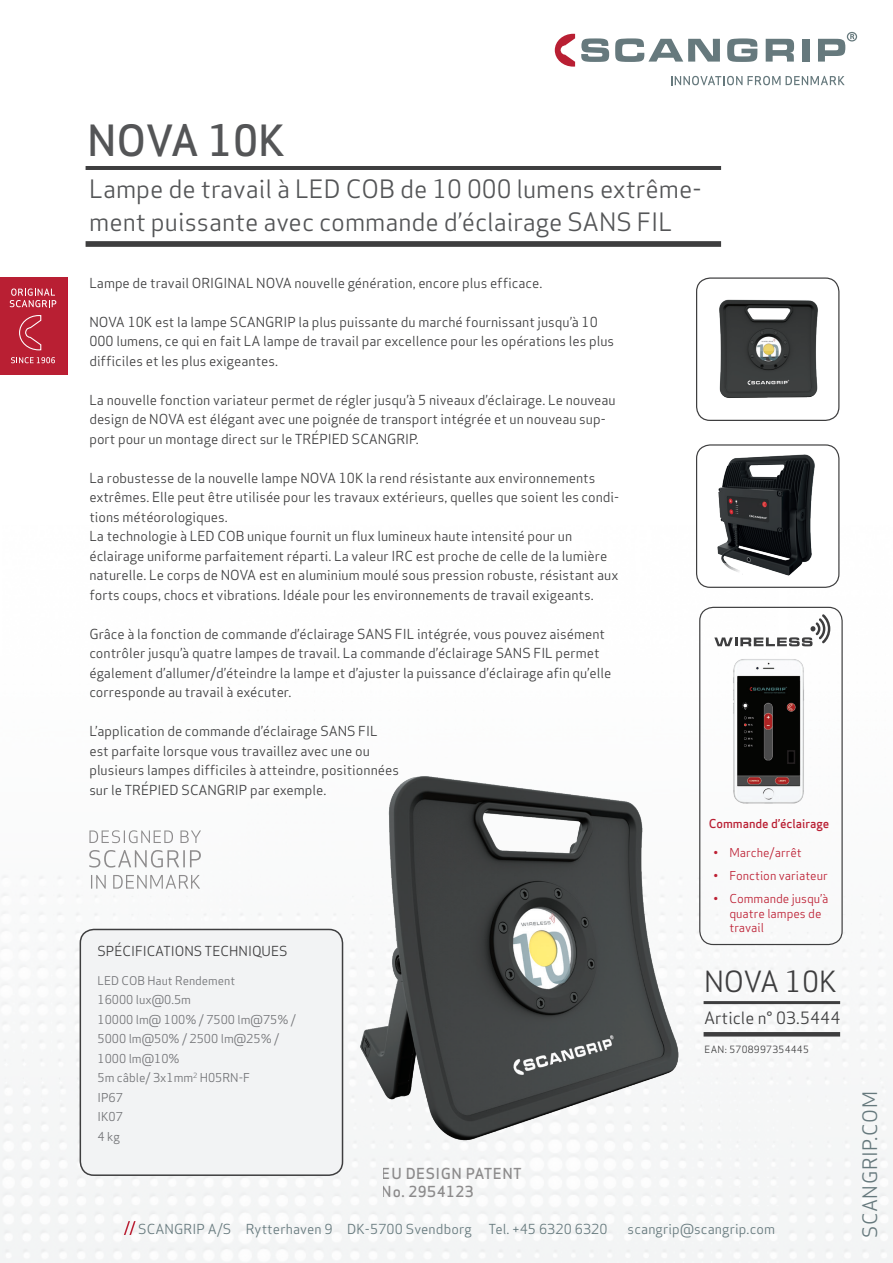
<style>
.page{position:relative;width:893px;height:1263px;background:#fff}
.page>*{position:absolute;margin:0;border:0;box-sizing:border-box;transform-origin:0 0}
.t1{font:500 42px "Apex Sans";color:#545557}
.t2{font:28.5px "Apex Sans";color:#3e3e3f}
.t3{font:24.75px/33.5px "Apex Sans";color:#545557}
.t4{font:19.5px "Apex Sans";letter-spacing:.03em;color:#66797d}
.t5{font:16.65px "Apex Sans";color:#3e3e3f}
.t6{font:500 14.85px/17.9px "Apex Sans";letter-spacing:.03em;color:#231f20}
.t7{font:13.5px/19.5px "Apex Sans";color:#3e3e3f}
.t8{font:13.5px "Apex Sans";letter-spacing:.01em;color:#66797d}
.vare_nr{font:12px/19.5px "Apex Sans";color:#727376}
.t9{font:12px/14.4px "Apex Sans";color:#bd2034}
.t10{font:500 12px "Apex Sans";color:#b91f33}
.vare_nr-2{font:11.7px "Apex Sans";color:#727376}
.t11{font:9.75px "Apex Sans";letter-spacing:.03em;color:#3e3e3f}
</style>
<div class="page">
<img style="left:0;top:512px;width:893px;height:751px">
<svg style="left:124px;top:1221px;width:12px;height:14px"></svg>
<div style="left:86px;top:241px;width:635px;height:6px;background:#3e3e3f"></div>
<hr style="left:86px;top:166px;width:635px;height:4px;background:#3e3e3f">
<div style="left:699px;top:607px;width:144px;height:338px;border:1px solid #3e3e3f;border-radius:14px"></div>
<img style="left:715px;top:646px;width:111px;height:175px">
<div style="left:788px;top:751px;width:6px;height:12px;background:#000"></div>
<div style="left:787px;top:750px;width:8px;height:14px;border:2px solid #231f20"></div>
<svg style="left:555px;top:34px;width:20px;height:33px"></svg>
<svg style="left:581px;top:38px;width:28px;height:24px"></svg>
<svg style="left:615px;top:38px;width:105px;height:24px"></svg>
<svg style="left:727px;top:38px;width:30px;height:24px"></svg>
<svg style="left:766px;top:39px;width:28px;height:23px"></svg>
<div style="left:802px;top:39px;width:7px;height:23px;background:#66797d"></div>
<svg style="left:818px;top:34px;width:36px;height:28px"></svg>
<div style="left:847px;top:32px;width:10px;height:10px;border:1px solid #66797d;border-radius:50%"></div>
<svg style="left:671px;top:76px;width:174px;height:9px"></svg>
<svg style="left:91px;top:875px;width:109px;height:14px"></svg>
<svg style="left:89px;top:850px;width:112px;height:17px"></svg>
<svg style="left:89px;top:830px;width:112px;height:13px"></svg>
<div style="left:80px;top:929px;width:262px;height:246px;background:#f2f3f4;border-radius:14px"></div>
<div style="left:80px;top:929px;width:263px;height:247px;border:2px solid #3e3e3f;border-radius:14px"></div>
<hr style="left:704px;top:1032px;width:136px;height:4px;background:#3e3e3f">
<hr style="left:704px;top:1001px;width:136px;height:3px;background:#3e3e3f">
<svg style="left:714px;top:614px;width:116px;height:32px"></svg>
<img style="left:719px;top:293px;width:121px;height:115px">
<div style="left:696px;top:277px;width:143px;height:144px;border:1px solid #3e3e3f;border-radius:14px"></div>
<div style="left:0;top:277px;width:67px;height:98px;background:#b91f33"></div>
<svg style="left:10px;top:288px;width:46px;height:19px"></svg>
<svg style="left:11px;top:357px;width:44px;height:6px"></svg>
<svg style="left:19px;top:315px;width:23px;height:36px"></svg>
<div style="left:697px;top:445px;width:142px;height:142px;background:#fff;border-radius:14px"></div>
<img style="left:717px;top:454px;width:98px;height:122px">
<div style="left:696px;top:444px;width:143px;height:144px;border:1px solid #3e3e3f;border-radius:14px"></div>
<svg style="left:717px;top:563px;width:25px;height:13px"></svg>
<img style="left:296px;top:755px;width:452px;height:398px">
<p class="t1" style="left:87px;top:103px;width:200px">NOVA 10K</p>
<p class="t3" style="left:89px;top:170px;width:614px">Lampe de travail à LED COB de 10 000 lumens extrême&shy;ment puissante avec commande d’éclairage SANS FIL</p>
<p class="t7" style="left:89px;top:272px;width:455px">Lampe de travail ORIGINAL NOVA nouvelle génération, encore plus efficace.</p>
<p class="t7" style="left:89px;top:311px;width:526px">NOVA 10K est la lampe SCANGRIP la plus puissante du marché fournissant jusqu’à 10<br>000 lumens, ce qui en fait LA lampe de travail par excellence pour les opérations les plus difficiles et les plus exigeantes.</p>
<p class="t7" style="left:89px;top:389px;width:528px">La nouvelle fonction variateur permet de régler jusqu’à 5 niveaux d’éclairage. Le nouveau</p>
<p class="t7" style="left:89px;top:408px;width:518px">design de NOVA est élégant avec une poignée de transport intégrée et un nouveau sup&shy;port pour un montage direct sur le TRÉPIED SCANGRIP.</p>
<p class="t7" style="left:89px;top:467px;width:531px">La robustesse de la nouvelle lampe NOVA 10K la rend résistante aux environnements extrêmes. Elle peut être utilisée pour les travaux extérieurs, quelles que soient les condi&shy;tions météorologiques.</p>
<p class="t7" style="left:89px;top:525px;width:530px">La technologie à LED COB unique fournit un flux lumineux haute intensité pour un éclairage uniforme parfaitement réparti. La valeur IRC est proche de celle de la lumière naturelle. Le corps de NOVA est en aluminium moulé sous pression robuste, résistant aux forts coups, chocs et vibrations. Idéale pour les environnements de travail exigeants.</p>
<p class="t7" style="left:89px;top:623px;width:523px">Grâce à la fonction de commande d’éclairage SANS FIL intégrée, vous pouvez aisément contrôler jusqu’à quatre lampes de travail. La commande d’éclairage SANS FIL permet également d’allumer/d’éteindre la lampe et d’ajuster la puissance d’éclairage afin qu’elle corresponde au travail à exécuter.</p>
<p class="t7" style="left:89px;top:720px;width:290px">L’application de commande d’éclairage SANS FIL</p>
<p class="t7" style="left:89px;top:740px;width:282px">est parfaite lorsque vous travaillez avec une ou</p>
<p class="t7" style="left:89px;top:759px;width:311px">plusieurs lampes difficiles à atteindre, positionnées</p>
<p class="t7" style="left:89px;top:779px;width:238px">sur le TRÉPIED SCANGRIP par exemple.</p>
<p class="t7" style="left:98px;top:940px;width:192px">SPÉCIFICATIONS TECHNIQUES</p>
<p class="vare_nr-2" style="left:98px;top:971px;width:139px">LED COB Haut Rendement</p>
<p class="vare_nr" style="left:98px;top:989px;width:200px">16000 lux@0.5m<br>10000 lm@ 100% / 7500 lm@75% /<br>5000 lm@50% / 2500 lm@25% /<br>1000 lm@10%<br>5m câble/ 3x1mm<sup>2</sup> H05RN-F<br>IP67<br>IK07<br>4 kg</p>
<p class="t6" style="left:382px;top:1163px;width:141px">EU DESIGN PATENT<br>No. 2954123</p>
<p class="t10" style="left:709px;top:813px;width:122px">Commande d’éclairage</p>
<p class="t9" style="left:713px;top:845px;width:90px">• Marche/arrêt</p>
<p class="t9" style="left:713px;top:867px;width:116px">• Fonction variateur</p>
<p class="t9" style="left:729px;top:890px;width:100px;text-indent:-16px">• Commande jusqu’à quatre lampes de travail</p>
<p class="t2" style="left:704px;top:958px;width:134px">NOVA 10K</p>
<p class="t5" style="left:704px;top:1004px;width:138px">Article n° 03.5444</p>
<p class="t11" style="left:705px;top:1041px;width:106px">EAN: 5708997354445</p>
<p class="t8" style="left:138px;top:1218px;width:471px">SCANGRIP A/S Rytterhaven 9 DK-5700 Svendborg Tel. +45 6320 6320</p>
<p class="t8" style="left:628px;top:1218px;width:149px">scangrip@scangrip.com</p>
<p class="t4" style="left:854px;top:1238px;width:148px;rotate:-90deg">SCANGRIP.COM</p>
</div>
